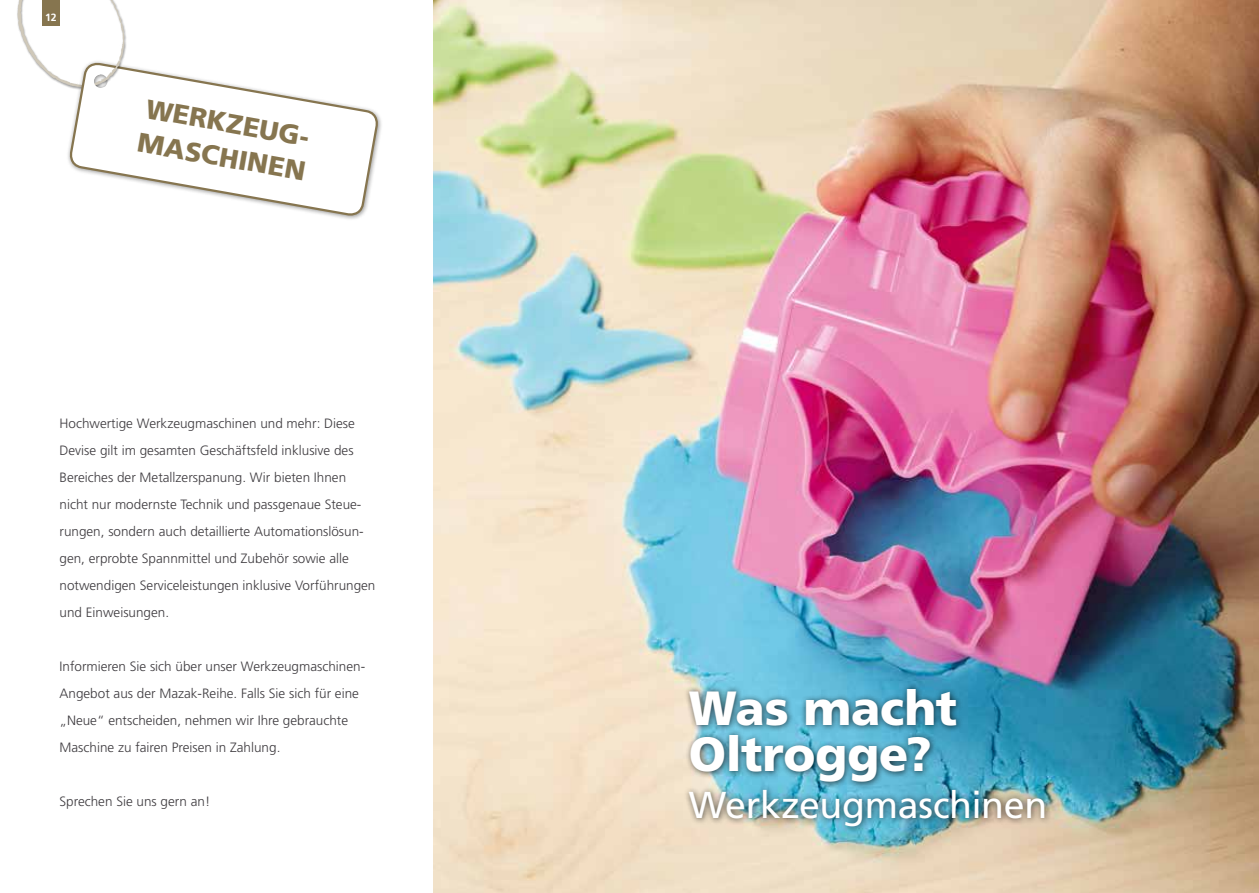
<style>
.page{position:relative;width:1259px;height:893px;background:#fff}
.page>*{position:absolute;margin:0;border:0;box-sizing:border-box;transform-origin:0 0}
.t1{font:900 48px/46.5px "Frutiger LT Std";color:#fff}
.t2{font:37.5px "Frutiger LT Std";letter-spacing:-.01em;color:#fff}
.t3{font:900 27px/34.5px "Frutiger LT Std";color:#86754f}
.t4{font:300 13.5px/27px "Frutiger LT Std";color:#3e3b3f}
.t5{font:700 10.5px "Frutiger LT Std";color:#fff}
</style>
<div class="page">
<img style="left:434px;top:0;width:825px;height:893px">
<div style="left:683px;top:683px;width:369px;height:151px;background:#000;opacity:.75"></div>
<div style="left:16px;top:0;width:71px;height:90px;background:#000;opacity:.4"></div>
<svg style="left:69px;top:66px;width:310px;height:151px"></svg>
<div style="left:92px;top:0;width:35px;height:89px;background:#000;opacity:.4"></div>
<svg style="left:18px;top:0;width:107px;height:98px"></svg>
<p class="t5" style="left:45px;top:11px;width:13px">12</p>
<h3 class="t3" style="left:147px;top:91px;width:174px;rotate:10deg">Werkze ug&shy;maschinen</h3>
<p class="t4" style="left:60px;top:410px;width:317px">Hochwertige Werkzeugmaschinen und mehr: Diese Devise gilt im gesamten Geschäftsfeld inklusive des Bereiches der Metallzerspanung. Wir bieten Ihnen nicht nur modernste Technik und passgenaue Steue&shy;rungen, sondern auch detaillierte Automationslösun&shy;gen, erprobte Spannmittel und Zubehör sowie alle notwendigen Serviceleistungen inklusive Vorführungen und Einweisungen.</p>
<p class="t4" style="left:60px;top:653px;width:307px">Informieren Sie sich über unser Werkzeugmaschinen-Angebot aus der Mazak-Reihe. Falls Sie sich für eine „Neue“ entscheiden, nehmen wir Ihre gebrauchte Maschine zu fairen Preisen in Zahlung.</p>
<p class="t4" style="left:60px;top:788px;width:152px">Sprechen Sie uns gern an!</p>
<h1 class="t1" style="left:689px;top:685px;width:270px">Was macht<br>Oltrogge?</h1>
<h2 class="t2" style="left:689px;top:783px;width:360px">Werkzeugmaschinen</h2>
</div>
